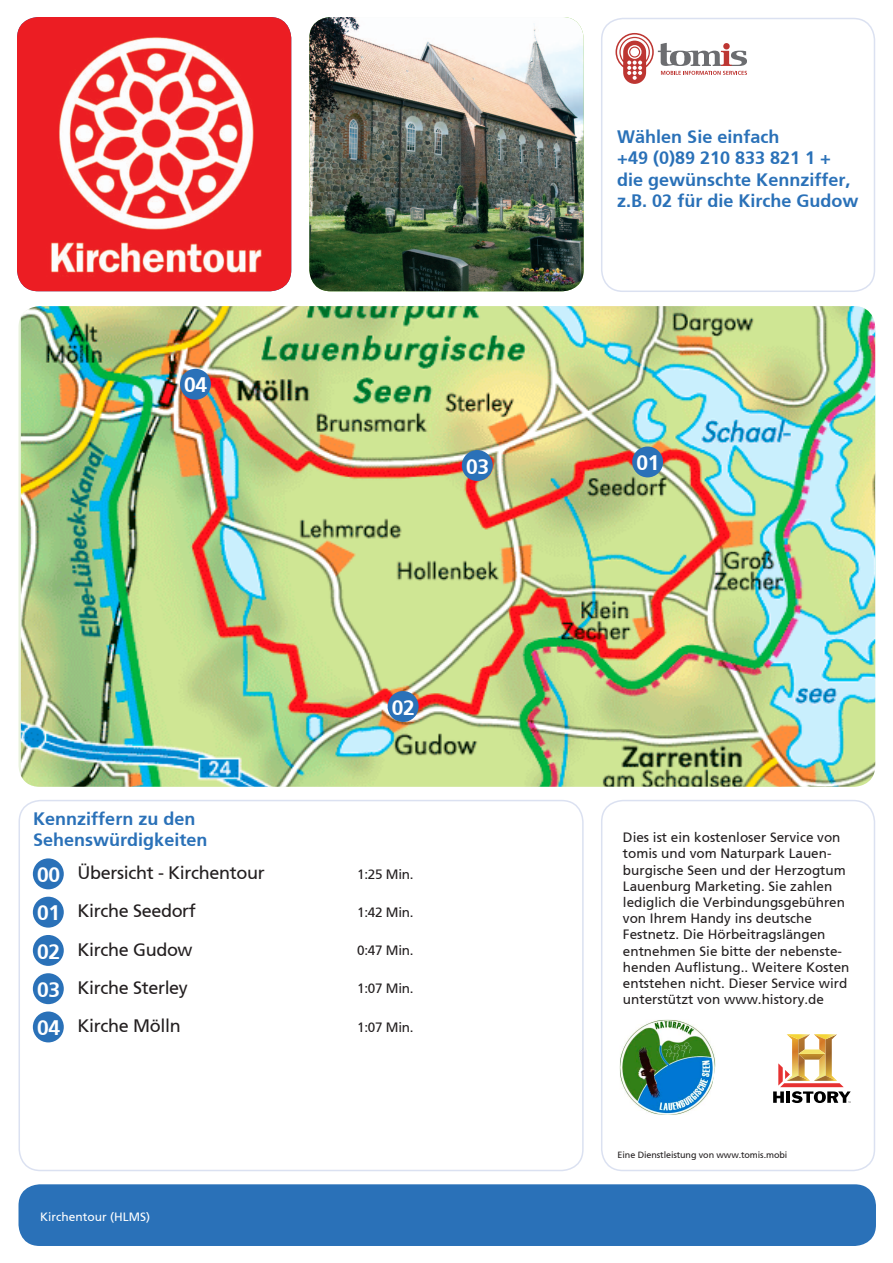
<style>
.page{position:relative;width:893px;height:1263px;background:#fff}
.page>*{position:absolute;margin:0;border:0;box-sizing:border-box;transform-origin:0 0}
.t1{font:700 21px "Frutiger";letter-spacing:-.02em;color:#fff}
.t2{font:700 18px/21.6px "Frutiger";color:#2a71b8}
.t3{font:18px "Frutiger Roman";letter-spacing:-.02em;color:#231f20}
.t4{font:13.5px/16.2px "Frutiger Roman";color:#231f20}
.t5{font:12px "Frutiger Roman";color:#fff}
.t6{font:9px "Frutiger Roman";letter-spacing:-.01em;color:#231f20}
.s1{font-family:"Frutiger";font-weight:700;font-size:21px;color:#fff}
</style>
<div class="page">
<img style="left:17px;top:17px;width:274px;height:274px">
<img style="left:21px;top:306px;width:854px;height:481px">
<img style="left:309px;top:17px;width:275px;height:274px">
<div style="left:19px;top:1184px;width:857px;height:62px;background:#2a71b8;border-radius:21px"></div>
<div style="left:601px;top:800px;width:274px;height:371px;border:2px solid #dbe1f1;border-radius:21px"></div>
<div style="left:19px;top:800px;width:565px;height:371px;border:2px solid #dbe1f1;border-radius:21px"></div>
<div style="left:601px;top:18px;width:274px;height:274px;border:2px solid #dbe1f1;border-radius:21px"></div>
<svg style="left:615px;top:33px;width:132px;height:51px"></svg>
<svg style="left:773px;top:1034px;width:78px;height:69px"></svg>
<img style="left:620px;top:1020px;width:95px;height:95px">
<div style="left:33px;top:858px;width:31px;height:31px;background:#2a71b8;border-radius:50%"></div>
<div style="left:33px;top:897px;width:31px;height:31px;background:#2a71b8;border-radius:50%"></div>
<div style="left:33px;top:935px;width:31px;height:31px;background:#2a71b8;border-radius:50%"></div>
<div style="left:33px;top:973px;width:31px;height:31px;background:#2a71b8;border-radius:50%"></div>
<div style="left:33px;top:1011px;width:31px;height:31px;background:#2a71b8;border-radius:50%"></div>
<div style="left:632px;top:446px;width:31px;height:31px;background:#2a71b8;border-radius:50%"></div>
<div style="left:388px;top:691px;width:31px;height:31px;background:#2a71b8;border-radius:50%"></div>
<div style="left:462px;top:450px;width:31px;height:31px;background:#2a71b8;border-radius:50%"></div>
<div style="left:180px;top:369px;width:31px;height:31px;background:#2a71b8;border-radius:50%"></div>
<h1 class="t1" style="left:184px;top:373px;width:24px">04</h1>
<h1 class="t1" style="left:466px;top:454px;width:24px">03</h1>
<h2 class="t2" style="left:33px;top:808px;width:176px">Kennziffern zu den<br>Sehenswürdigkeiten</h2>
<h1 class="t1" style="left:392px;top:695px;width:24px">02</h1>
<h2 class="t3" style="left:37px;top:862px;width:229px"><span class="s1">00</span> Übersicht - Kirchentour</h2>
<p class="t4" style="left:357px;top:866px;width:58px">1:25 Min.</p>
<h2 class="t3" style="left:37px;top:900px;width:160px"><span class="s1">01</span> Kirche Seedorf</h2>
<p class="t4" style="left:357px;top:904px;width:58px">1:42 Min.</p>
<h2 class="t3" style="left:37px;top:939px;width:157px"><span class="s1">02</span> Kirche Gudow</h2>
<p class="t4" style="left:357px;top:942px;width:58px">0:47 Min.</p>
<h2 class="t3" style="left:37px;top:977px;width:152px"><span class="s1">03</span> Kirche Sterley</h2>
<p class="t4" style="left:357px;top:981px;width:58px">1:07 Min.</p>
<h2 class="t3" style="left:37px;top:1015px;width:145px"><span class="s1">04</span> Kirche Mölln</h2>
<p class="t4" style="left:357px;top:1019px;width:58px">1:07 Min.</p>
<p class="t5" style="left:40px;top:1209px;width:111px">Kirchentour (HLMS)</p>
<h2 class="t2" style="left:617px;top:126px;width:243px">Wählen Sie einfach<br>+49 (0)89 210 833 821 1 + die gewünschte Kennziffer, z.B. 02 für die Kirche Gudow</h2>
<h1 class="t1" style="left:636px;top:450px;width:24px">01</h1>
<p class="t4" style="left:623px;top:829px;width:228px">Dies ist ein kostenloser Service von tomis und vom Naturpark Lauen&shy;burgische Seen und der Herzogtum Lauenburg Marketing. Sie zahlen lediglich die Verbindungsgebühren von Ihrem Handy ins deutsche Festnetz. Die Hörbeitragslängen entnehmen Sie bitte der nebenste&shy;henden Auflistung.. Weitere Kosten entstehen nicht. Dieser Service wird unterstützt von www.history.de</p>
<p class="t6" style="left:618px;top:1150px;width:171px">Eine Dienstleistung von www.tomis.mobi</p>
</div>
